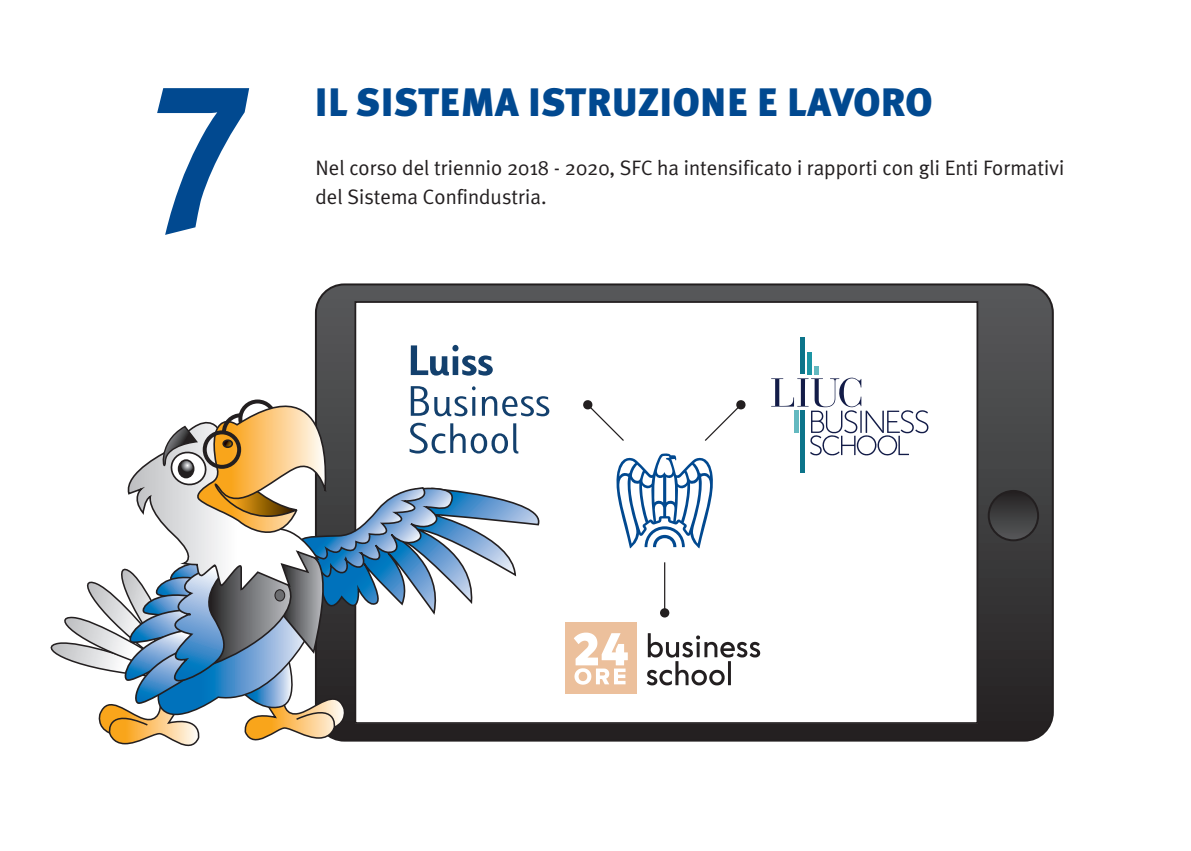
<style>
.page{position:relative;width:1191px;height:851px;background:#fff}
.page>*{position:absolute;margin:0;border:0;box-sizing:border-box;transform-origin:0 0}
.t1{font:700 206px "Meta Plus";color:#014990}
.t2{font:900 39.6px "Meta Plus";color:#014990}
.t3{font:20.8px/28.6px "Meta Plus Normal";color:#231f20}
</style>
<div class="page">
<svg style="left:318px;top:286px;width:734px;height:454px;background:#403f40"></svg>
<div style="left:355px;top:302px;width:622px;height:421px;background:#fff"></div>
<svg style="left:988px;top:491px;width:50px;height:49px;background:#3c3b3c"></svg>
<div style="left:987px;top:490px;width:52px;height:51px;border:2px solid #231f20;border-radius:50%"></div>
<hr style="left:664px;top:562px;width:1px;height:51px;background:#231f20">
<div style="left:660px;top:608px;width:9px;height:9px;background:#231f20;border-radius:50%"></div>
<svg style="left:704px;top:400px;width:42px;height:41px"></svg>
<svg style="left:583px;top:400px;width:41px;height:41px"></svg>
<svg style="left:616px;top:453px;width:97px;height:95px"></svg>
<svg style="left:50px;top:345px;width:499px;height:402px"></svg>
<div style="left:565px;top:622px;width:72px;height:72px;background:#ecc09c"></div>
<svg style="left:646px;top:633px;width:114px;height:52px"></svg>
<svg style="left:574px;top:632px;width:54px;height:52px"></svg>
<svg style="left:771px;top:377px;width:157px;height:79px"></svg>
<hr style="left:801px;top:338px;width:4px;height:36px;background:#0c748a">
<hr style="left:801px;top:410px;width:4px;height:62px;background:#0c748a">
<hr style="left:794px;top:410px;width:4px;height:23px;background:#64b9c0">
<div style="left:807px;top:352px;width:5px;height:22px;background:#1c95a4"></div>
<div style="left:814px;top:366px;width:5px;height:8px;background:#64b9c0"></div>
<h1 class="t1" style="left:156px;top:3px;width:96px">7</h1>
<h2 class="t2" style="left:314px;top:79px;width:619px">IL SISTEMA ISTRUZIONE E LAVORO</h2>
<p class="t3" style="left:315px;top:153px;width:750px">Nel corso del triennio 2018 - 2020, SFC ha intensificato i rapporti con gli Enti Formativi del Sistema Confindustria.</p>
</div>
